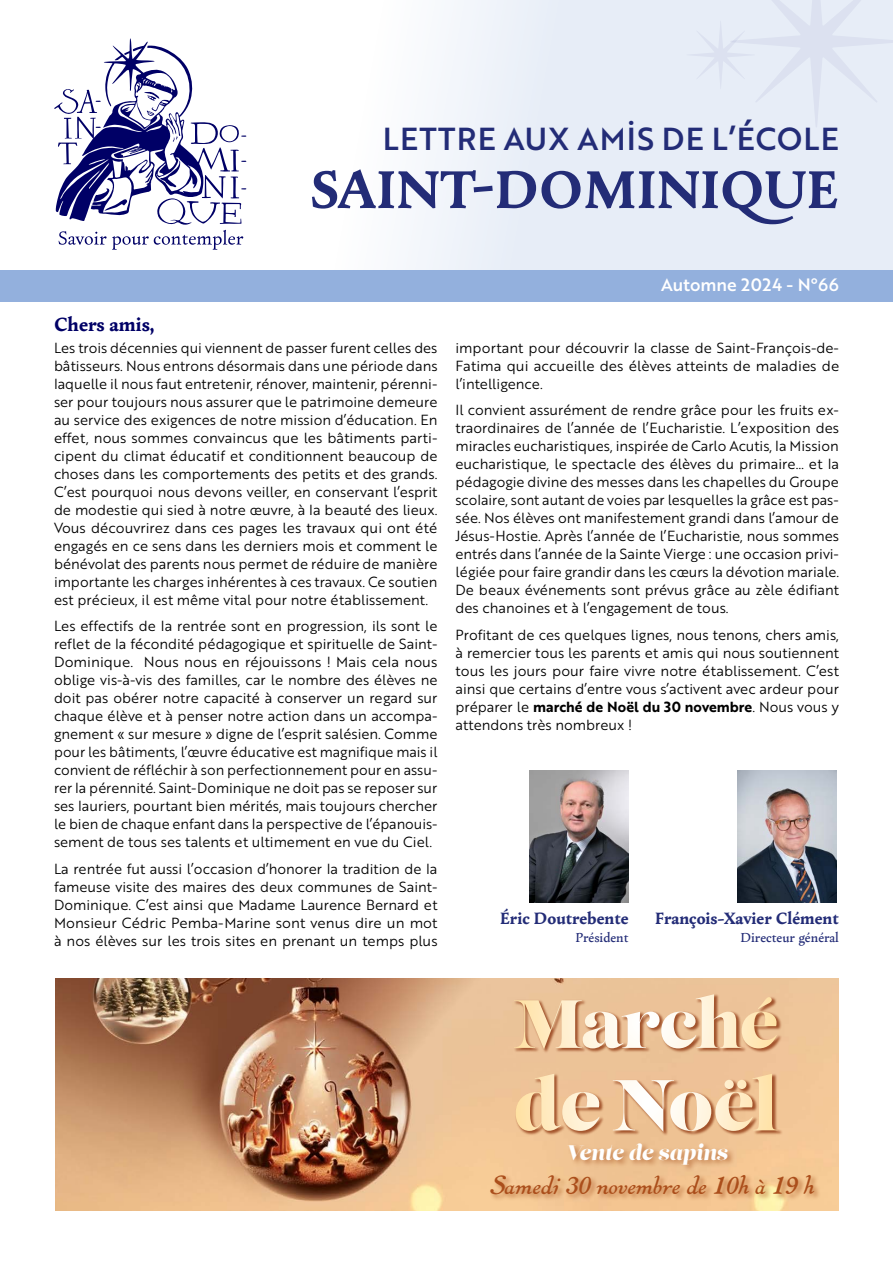
<style>
.page{position:relative;width:893px;height:1263px;background:#fff}
.page>*{position:absolute;margin:0;border:0;box-sizing:border-box;transform-origin:0 0}
.t1{font:700 58.05px "Change";color:#232c77}
.t2{font:31.05px "Brother 1816 Medium";letter-spacing:.04em;color:#232c77}
.t3{font:italic 25.5px "LTC Pabst Oldstyle";color:#ab4e1b}
.t4{font:italic 21.15px "Lust Didone";color:#fff}
.t5{font:700 21px "Change";color:#006}
.t6{font:700 18px "Change";color:#232c77}
.t7{font:17.4px "Brother 1816 Medium";letter-spacing:.005em;color:#fff}
.t8{font:14.25px/18px "Brother 1816 Book";color:#000;text-align:justify}
.t9{font:14.25px "Brother 1816 Bold";color:#000}
.t10{font:500 14.25px "Change";color:#232c77}
.s1{font-family:"Brother 1816 Book"}
</style>
<div class="page">
<div style="left:0;top:0;width:893px;height:270px;background:linear-gradient(to right,#fff,#e1e9f5)"></div>
<div style="left:0;top:270px;width:893px;height:32px;background:#93b0dd"></div>
<img style="left:737px;top:770px;width:100px;height:132px">
<svg style="left:54px;top:38px;width:192px;height:212px"></svg>
<svg style="left:686px;top:0;width:207px;height:128px;background:#e4eaf5"></svg>
<img style="left:55px;top:978px;width:784px;height:232px">
<img style="left:529px;top:770px;width:100px;height:132px">
<div style="left:567px;top:1141px;width:169px;height:32px;background:#b26330;opacity:.75"></div>
<div style="left:490px;top:1174px;width:331px;height:28px;background:#b26330;opacity:.75"></div>
<div style="left:513px;top:993px;width:270px;height:143px;background:#8a2f09;opacity:.75"></div>
<svg style="left:516px;top:1074px;width:262px;height:58px;background:#ebc59e"></svg>
<svg style="left:514px;top:994px;width:264px;height:55px;background:#eac6a2"></svg>
<h2 class="t2" style="left:383px;top:115px;width:458px">LETTRE AUX AMİS DE L’ÉCOLE</h2>
<h1 class="t1" style="left:310px;top:154px;width:530px">SAINT-DOMINIQUE</h1>
<h3 class="t5" style="left:54px;top:311px;width:102px">Chers amis,</h3>
<p class="t8" style="left:54px;top:338px;width:385px">Les trois décennies qui viennent de passer furent celles des bâtisseurs. Nous entrons désormais dans une période dans laquelle il nous faut entretenir, rénover, maintenir, pérenni&shy;ser pour toujours nous assurer que le patrimoine demeure au service des exigences de notre mission d’éducation. En effet, nous sommes convaincus que les bâtiments parti&shy;cipent du climat éducatif et conditionnent beaucoup de choses dans les comportements des petits et des grands.<br>C’est pourquoi nous devons veiller, en conservant l’esprit de modestie qui sied à notre œuvre, à la beauté des lieux.<br>Vous découvrirez dans ces pages les travaux qui ont été engagés en ce sens dans les derniers mois et comment le bénévolat des parents nous permet de réduire de manière importante les charges inhérentes à ces travaux. Ce soutien est précieux, il est même vital pour notre établissement.</p>
<p class="t8" style="left:54px;top:616px;width:385px">Les effectifs de la rentrée sont en progression, ils sont le reflet de la fécondité pédagogique et spirituelle de Saint-Dominique. Nous nous en réjouissons ! Mais cela nous oblige vis-à-vis des familles, car le nombre des élèves ne doit pas obérer notre capacité à conserver un regard sur chaque élève et à penser notre action dans un accompa&shy;gnement « sur mesure » digne de l’esprit salésien. Comme pour les bâtiments, l’œuvre éducative est magnifique mais il convient de réfléchir à son perfectionnement pour en assu&shy;rer la pérennité. Saint-Dominique ne doit pas se reposer sur ses lauriers, pourtant bien mérités, mais toujours chercher le bien de chaque enfant dans la perspective de l’épanouis&shy;sement de tous ses talents et ultimement en vue du Ciel.</p>
<p class="t8" style="left:54px;top:859px;width:385px">La rentrée fut aussi l’occasion d’honorer la tradition de la fameuse visite des maires des deux communes de Saint-Dominique. C’est ainsi que Madame Laurence Bernard et Monsieur Cédric Pemba-Marine sont venus dire un mot à nos élèves sur les trois sites en prenant un temps plus</p>
<p class="t7" style="left:661px;top:272px;width:179px">Automne 2024 - N°66</p>
<p class="t8" style="left:455px;top:338px;width:385px">important pour découvrir la classe de Saint-François-de-Fatima qui accueille des élèves atteints de maladies de l’intelligence.</p>
<p class="t8" style="left:455px;top:400px;width:385px">Il convient assurément de rendre grâce pour les fruits ex&shy;traordinaires de l’année de l’Eucharistie. L’exposition des miracles eucharistiques, inspirée de Carlo Acutis, la Mission eucharistique, le spectacle des élèves du primaire… et la pédagogie divine des messes dans les chapelles du Groupe scolaire, sont autant de voies par lesquelles la grâce est pas&shy;sée. Nos élèves ont manifestement grandi dans l’amour de Jésus-Hostie. Après l’année de l’Eucharistie, nous sommes entrés dans l’année de la Sainte Vierge : une occasion privi&shy;légiée pour faire grandir dans les cœurs la dévotion mariale.<br>De beaux événements sont prévus grâce au zèle édifiant des chanoines et à l’engagement de tous.</p>
<p class="t8" style="left:455px;top:625px;width:385px">Profitant de ces quelques lignes, nous tenons, chers amis, à remercier tous les parents et amis qui nous soutiennent tous les jours pour faire vivre notre établissement. C’est ainsi que certains d’entre vous s’activent avec ardeur pour</p>
<p class="t9" style="left:455px;top:696px;width:385px"><span class="s1">préparer le</span> marché de Noël du 30 novembre<span class="s1">. Nous vous y</span></p>
<p class="t8" style="left:455px;top:715px;width:178px">attendons très nombreux !</p>
<p class="t6" style="left:500px;top:907px;width:130px">Éric Doutrebente</p>
<p class="t10" style="left:576px;top:928px;width:55px">Président</p>
<p class="t6" style="left:655px;top:908px;width:185px">François-Xavier Clément</p>
<p class="t10" style="left:740px;top:928px;width:100px">Directeur général</p>
<h3 class="t4" style="left:566px;top:1139px;width:164px">Vente de sapins</h3>
<h3 class="t3" style="left:492px;top:1170px;width:325px">Samedi 30 novembre de 10h à 19 h</h3>
</div>
